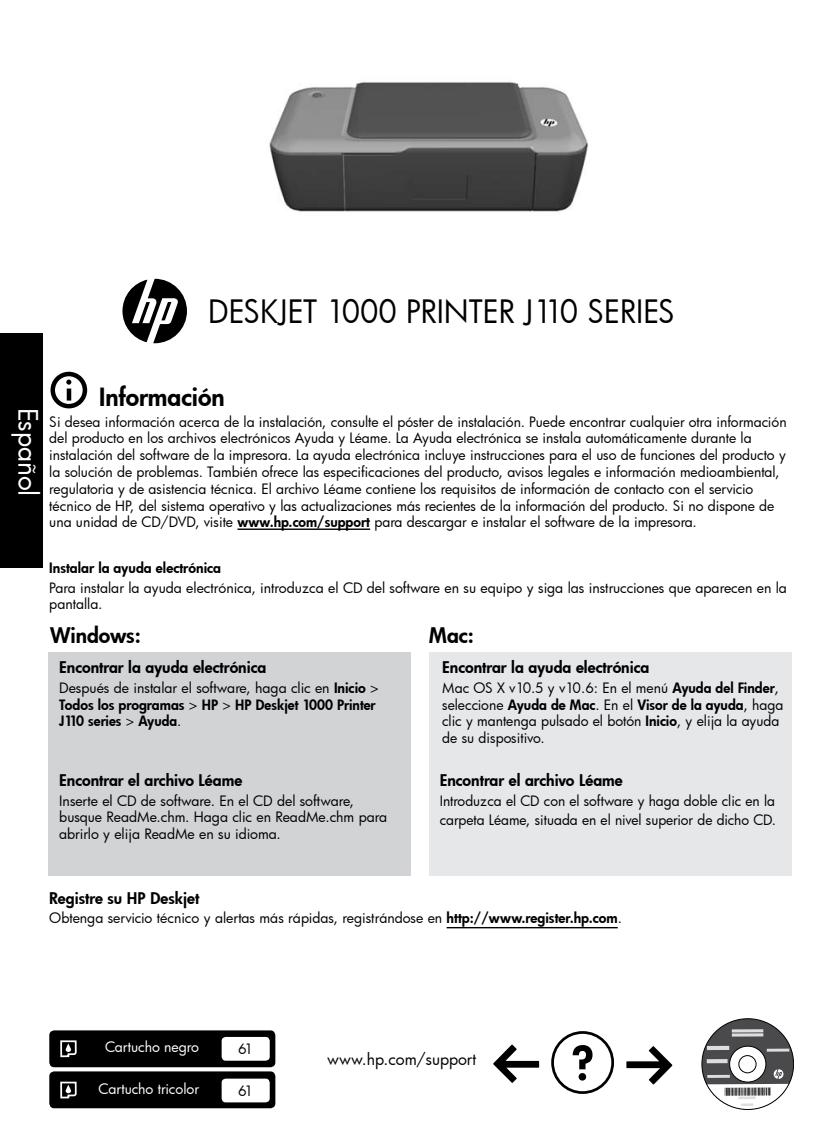
<style>
.page{position:relative;width:819px;height:1134px;background:#fff}
.page>*{position:absolute;margin:0;border:0;box-sizing:border-box;transform-origin:0 0}
.t1{font:31.5px "Futura Bk";color:#000;scale:.95 1}
.t2{font:26.25px "Futura Bk";letter-spacing:-.005em;color:#fff}
.t3{font:24.5px "Futura Hv";color:#000}
.t4{font:21px "Futura Hv";color:#000}
.t5{font:15.75px "Futura Hv";color:#000}
.t6{font:15.75px "Futura Bk";color:#000}
.t7{font:14px/16.8px "Futura Bk";color:#000}
.t8{font:14px/16.8px "Futura Hv";color:#000}
.t9{font:14px "Futura Bk";letter-spacing:-.005em;color:#fff}
.s1{font-family:"Futura Hv"}
.s2{font-family:"Futura Bk"}
</style>
<div class="page">
<div style="left:49px;top:653px;width:362px;height:223px;background:#d1d3d4"></div>
<div style="left:429px;top:653px;width:362px;height:223px;background:#e6e7e8"></div>
<div style="left:49px;top:1071px;width:226px;height:37px;background:#000;border-radius:5px"></div>
<div style="left:49px;top:1030px;width:226px;height:37px;background:#000;border-radius:5px"></div>
<div style="left:221px;top:1036px;width:50px;height:26px;background:#fff;border-radius:5px"></div>
<div style="left:220px;top:1035px;width:51px;height:27px;border:2px solid #000;border-radius:5px"></div>
<div style="left:221px;top:1078px;width:50px;height:25px;background:#fff;border-radius:5px"></div>
<div style="left:220px;top:1077px;width:51px;height:27px;border:2px solid #000;border-radius:5px"></div>
<svg style="left:60px;top:1040px;width:17px;height:17px"></svg>
<svg style="left:60px;top:1082px;width:17px;height:16px"></svg>
<div style="left:551px;top:1031px;width:63px;height:63px;border:3px solid #000;border-radius:50%"></div>
<svg style="left:573px;top:1045px;width:20px;height:36px"></svg>
<svg style="left:626px;top:1046px;width:46px;height:39px"></svg>
<svg style="left:493px;top:1045px;width:46px;height:38px"></svg>
<svg style="left:702px;top:1019px;width:92px;height:91px"></svg>
<div style="left:739px;top:1056px;width:17px;height:17px;background:#fff;border-radius:50%"></div>
<div style="left:738px;top:1055px;width:19px;height:18px;border:1px solid #000;border-radius:50%"></div>
<svg style="left:51px;top:372px;width:36px;height:36px"></svg>
<svg style="left:122px;top:279px;width:65px;height:64px"></svg>
<img style="left:269px;top:81px;width:320px;height:131px">
<hr style="left:237px;top:529px;width:133px;height:1px;background:#000">
<hr style="left:447px;top:927px;width:171px;height:1px;background:#000">
<div style="left:0;top:333px;width:43px;height:235px;background:#000"></div>
<h1 class="t1" style="left:208px;top:290px;width:493px">DESKJET 1000 PRINTER J110 SERIES</h1>
<h2 class="t2" style="left:46px;top:408px;width:90px;rotate:90deg">Español</h2>
<h3 class="t3" style="left:99px;top:381px;width:127px">Información</h3>
<p class="t7" style="left:49px;top:413px;width:739px">Si desea información acerca de la instalación, consulte el póster de instalación. Puede encontrar cualquier otra información del producto en los archivos electrónicos Ayuda y Léame. La Ayuda electrónica se instala automáticamente durante la instalación del software de la impresora. La ayuda electrónica incluye instrucciones para el uso de funciones del producto y la solución de problemas. También ofrece las especificaciones del producto, avisos legales e información medioambiental, regulatoria y de asistencia técnica. El archivo Léame contiene los requisitos de información de contacto con el servicio técnico de HP, del sistema operativo y las actualizaciones más recientes de la información del producto. Si no dispone de una unidad de CD/DVD, visite <span class="s1">www.hp.com/support</span> para descargar e instalar el software de la impresora.</p>
<p class="t8" style="left:49px;top:559px;width:173px">Instalar la ayuda electrónica</p>
<p class="t7" style="left:49px;top:579px;width:739px">Para instalar la ayuda electrónica, introduzca el CD del software en su equipo y siga las instrucciones que aparecen en la pantalla.</p>
<h3 class="t4" style="left:50px;top:621px;width:92px">Windows:</h3>
<h3 class="t4" style="left:429px;top:621px;width:46px">Mac:</h3>
<p class="t5" style="left:59px;top:656px;width:209px">Encontrar la ayuda electrónica</p>
<p class="t7" style="left:59px;top:679px;width:321px">Después de instalar el software, haga clic en <span class="s1">Inicio</span> &gt;</p>
<p class="t8" style="left:59px;top:696px;width:318px">Todos los programas <span class="s2">&gt;</span> HP <span class="s2">&gt;</span> HP Deskjet 1000 Printer<br>J110 series <span class="s2">&gt;</span> Ayuda<span class="s2">.</span></p>
<p class="t5" style="left:442px;top:656px;width:209px">Encontrar la ayuda electrónica</p>
<p class="t7" style="left:442px;top:679px;width:338px">Mac OS X v10.5 y v10.6: En el menú <span class="s1">Ayuda del Finder</span>,</p>
<p class="t8" style="left:442px;top:696px;width:343px"><span class="s2">seleccione</span> Ayuda de Mac<span class="s2">. En el</span> Visor de la ayuda<span class="s2">, haga</span></p>
<p class="t7" style="left:442px;top:712px;width:339px">clic y mantenga pulsado el botón <span class="s1">Inicio</span>, y elija la ayuda de su dispositivo.</p>
<p class="t5" style="left:59px;top:770px;width:185px">Encontrar el archivo Léame</p>
<p class="t7" style="left:59px;top:792px;width:329px">Inserte el CD de software. En el CD del software, busque ReadMe.chm. Haga clic en ReadMe.chm para abrirlo y elija ReadMe en su idioma.</p>
<p class="t5" style="left:440px;top:770px;width:185px">Encontrar el archivo Léame</p>
<p class="t7" style="left:440px;top:791px;width:338px;line-height:18.9px">Introduzca el CD con el software y haga doble clic en la carpeta Léame, situada en el nivel superior de dicho CD.</p>
<p class="t5" style="left:49px;top:887px;width:152px">Registre su HP Deskjet</p>
<p class="t7" style="left:49px;top:909px;width:574px">Obtenga servicio técnico y alertas más rápidas, registrándose en <span class="s1">http://www.register.hp.com</span>.</p>
<p class="t9" style="left:105px;top:1038px;width:96px">Cartucho negro</p>
<p class="t9" style="left:99px;top:1079px;width:102px">Cartucho tricolor</p>
<p class="t7" style="left:238px;top:1040px;width:17px">61</p>
<p class="t7" style="left:238px;top:1082px;width:17px">61</p>
<p class="t6" style="left:327px;top:1048px;width:151px">www.hp.com/support</p>
</div>
